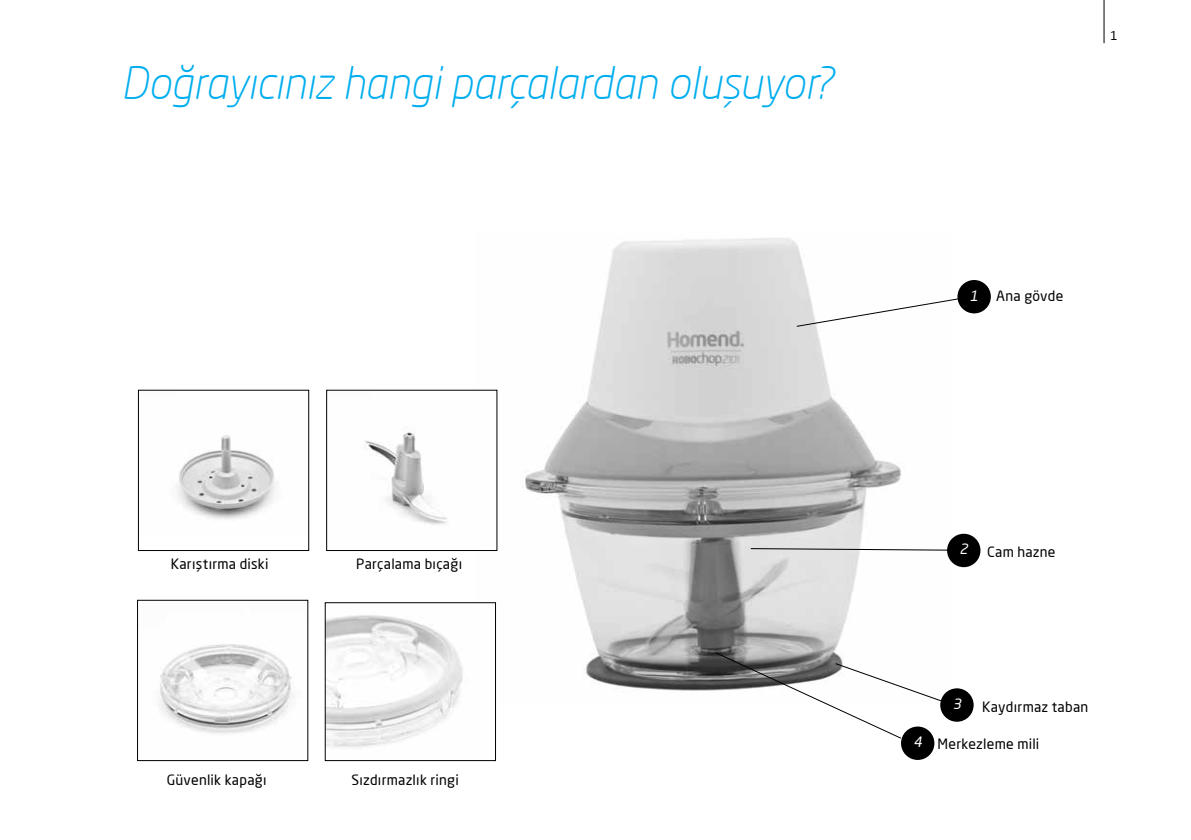
<style>
.page{position:relative;width:1191px;height:840px;background:#fff}
.page>*{position:absolute;margin:0;border:0;box-sizing:border-box;transform-origin:0 0}
.t1{font:italic 300 44px "Neo Sans Pro";letter-spacing:-.005em;color:#00aeef}
.t2{font:14px "Neo Sans Pro";letter-spacing:.02em;color:#000}
.t3{font:italic 14px "Neo Sans Pro";color:#fff}
.t4{font:12px "Neo Sans Pro";color:#000}
.s1{font-style:italic;color:#fff}
</style>
<div class="page">
<hr style="left:1103px;top:0;width:1px;height:43px;background:#000">
<img style="left:475px;top:238px;width:426px;height:453px">
<div style="left:957px;top:280px;width:33px;height:33px;background:#000;border-radius:50%"></div>
<svg style="left:796px;top:296px;width:176px;height:31px"></svg>
<div style="left:940px;top:688px;width:33px;height:33px;background:#000;border-radius:50%"></div>
<div style="left:901px;top:726px;width:33px;height:33px;background:#000;border-radius:50%"></div>
<svg style="left:715px;top:634px;width:236px;height:104px"></svg>
<img style="left:158px;top:644px;width:137px;height:90px">
<div style="left:137px;top:599px;width:171px;height:161px;border:1px solid #000"></div>
<img style="left:327px;top:604px;width:167px;height:143px">
<div style="left:325px;top:602px;width:171px;height:158px;border:1px solid #000"></div>
<img style="left:176px;top:435px;width:99px;height:85px">
<div style="left:138px;top:390px;width:171px;height:160px;border:1px solid #000"></div>
<img style="left:365px;top:392px;width:130px;height:156px">
<div style="left:947px;top:533px;width:33px;height:34px;background:#000;border-radius:50%"></div>
<svg style="left:750px;top:474px;width:206px;height:150px"></svg>
<h1 class="t1" style="left:121px;top:56px;width:713px">Doğrayıcınız hangi parçalardan oluşuyor?</h1>
<p class="t4" style="left:1110px;top:28px;width:9px">1</p>
<p class="t3" style="left:970px;top:287px;width:10px">1</p>
<p class="t2" style="left:996px;top:287px;width:68px">Ana gövde</p>
<p class="t2" style="left:171px;top:555px;width:99px">Karıştırma diski</p>
<p class="t2" style="left:356px;top:555px;width:108px">Parçalama bıçağı</p>
<p class="t2" style="left:167px;top:770px;width:101px">Güvenlik kapağı</p>
<p class="t2" style="left:351px;top:770px;width:109px">Sızdırmazlık ringi</p>
<p class="t3" style="left:959px;top:540px;width:10px">2</p>
<p class="t2" style="left:987px;top:543px;width:70px">Cam hazne</p>
<p class="t3" style="left:952px;top:694px;width:10px">3</p>
<p class="t2" style="left:982px;top:697px;width:108px">Kaydırmaz taban</p>
<p class="t2" style="left:913px;top:734px;width:127px"><span class="s1">4</span> Merkezleme mili</p>
</div>
